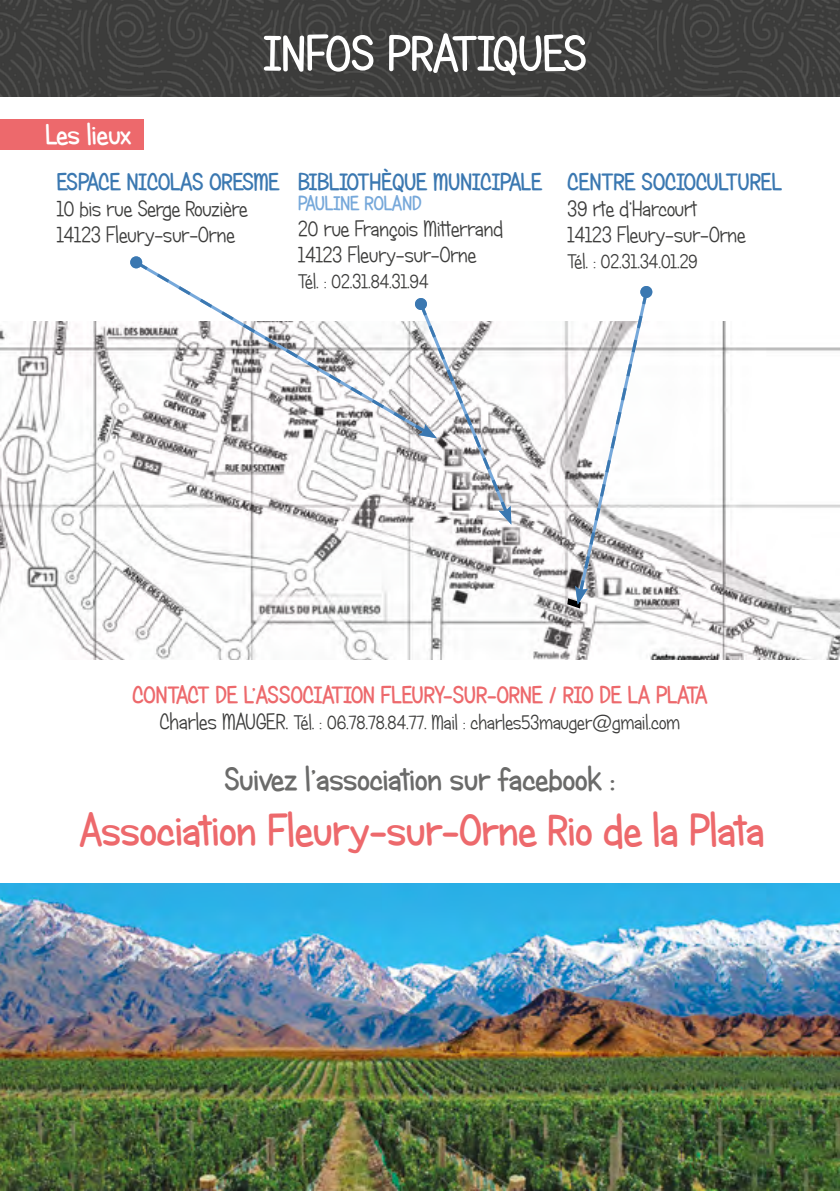
<style>
.page{position:relative;width:840px;height:1191px;background:#fff}
.page>*{position:absolute;margin:0;border:0;box-sizing:border-box;transform-origin:0 0}
.t1{font:50px "Candy Round BTN Bold";color:#fff}
.t2{font:44px "Candy Round BTN Bold";color:#ed696c}
.t3{font:32px "Candy Round BTN Bold";color:#6b6b6a}
.t4{font:28px "Candy Round BTN Bold";color:#fff}
.t5{font:24px "Candy Round BTN Bold";color:#3b78b1}
.t6{font:24px "Candy Round BTN Bold";color:#ed696c}
.t7{font:22px/26px "Candy Round BTN";color:#3c3c3b}
.t8{font:20px "Candy Round BTN";color:#3c3c3b}
.t9{font:20px "Candy Round BTN Bold";color:#76a8da}
.s1{font-size:22px}
</style>
<div class="page">
<img style="left:0;top:321px;width:839px;height:338px">
<img style="left:0;top:0;width:839px;height:96px">
<div style="left:0;top:119px;width:143px;height:30px;background:#ed696c"></div>
<img style="left:0;top:883px;width:839px;height:308px">
<div style="left:640px;top:286px;width:12px;height:12px;background:#3b78b1;border-radius:50%"></div>
<svg style="left:567px;top:288px;width:82px;height:320px"></svg>
<svg style="left:132px;top:259px;width:294px;height:177px"></svg>
<div style="left:130px;top:256px;width:12px;height:12px;background:#3b78b1;border-radius:50%"></div>
<svg style="left:414px;top:298px;width:12px;height:12px"></svg>
<svg style="left:417px;top:300px;width:94px;height:224px"></svg>
<p class="t4" style="left:45px;top:118px;width:87px">Les lieux</p>
<h1 class="t1" style="left:263px;top:24px;width:325px">INFOS PRATIQUES</h1>
<p class="t5" style="left:57px;top:167px;width:224px">ESPACE NICOLAS ORESME</p>
<p class="t7" style="left:57px;top:195px;width:192px">10 bis rue Serge Rouzière<br>14123 Fleury-sur-Orne</p>
<p class="t5" style="left:298px;top:167px;width:245px">BIBLIOTHÈQUE MUNICIPALE</p>
<p class="t9" style="left:298px;top:191px;width:125px">PAULINE ROLAND</p>
<p class="t7" style="left:298px;top:215px;width:206px">20 rue François Mitterrand<br>14123 Fleury-sur-Orne</p>
<p class="t8" style="left:298px;top:269px;width:132px">Tél. : 02.31.84.31.94</p>
<p class="t5" style="left:567px;top:167px;width:216px">CENTRE SOCIOCULTUREL</p>
<p class="t7" style="left:567px;top:195px;width:180px">39 rte d’Harcourt<br>14123 Fleury-sur-Orne</p>
<p class="t8" style="left:567px;top:249px;width:132px">Tél. : 02.31.34.01.29</p>
<p class="t6" style="left:132px;top:681px;width:576px">CONTACT DE L’ASSOCIATION FLEURY-SUR-ORNE / RIO DE LA PLATA</p>
<p class="t8" style="left:160px;top:710px;width:521px"><span class="s1">Charles MAUGER.</span> Tél. : 06.78.78.84.77. Mail : charles53mauger@gmail.com</p>
<h3 class="t3" style="left:224px;top:760px;width:392px">Suivez l’association sur facebook :</h3>
<h2 class="t2" style="left:80px;top:804px;width:685px">Association Fleury-sur-Orne Rio de la Plata</h2>
</div>
